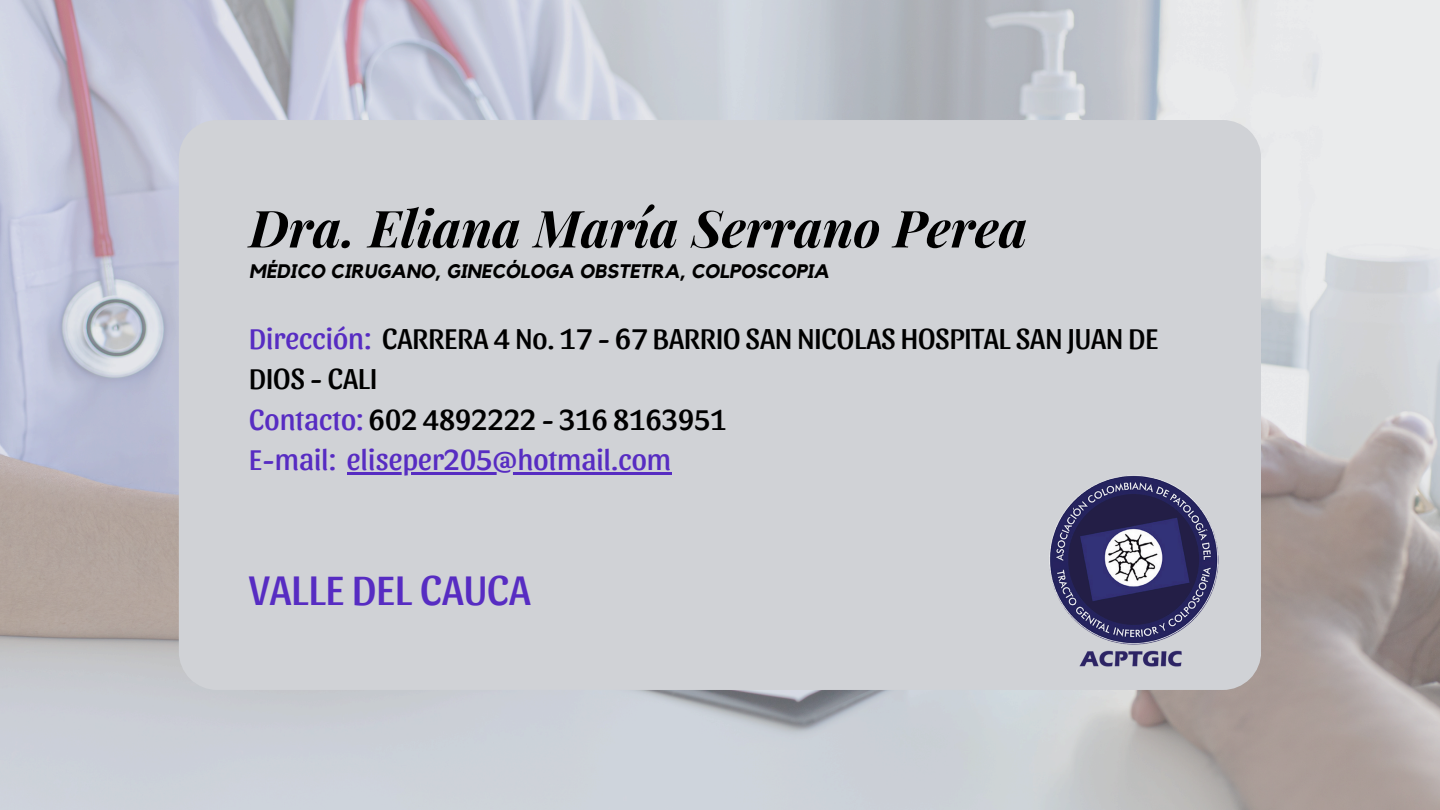
<style>
.page{position:relative;width:1440px;height:810px;background:#fff}
.page>*{position:absolute;margin:0;border:0;box-sizing:border-box;transform-origin:0 0}
.t1{font:italic 700 51.3px "Playfair Display";color:#000}
.t2{font:43px "Sansita";color:#572cc2}
.t3{font:30px/40.5px "Sansita";color:#000}
.t4{font:italic 700 19.5px "Kollektif";color:#000}
.s1{color:#572cc2}
</style>
<div class="page">
<img style="left:0;top:0;width:1440px;height:810px">
<div style="left:179px;top:120px;width:1082px;height:570px;background:#d0d2d6"></div>
<img style="left:1039px;top:467px;width:192px;height:203px">
<hr style="left:347px;top:472px;width:324px;height:3px;background:#572cc2">
<h1 class="t1" style="left:249px;top:192px;width:780px">Dra. Eliana María Serrano Perea</h1>
<p class="t4" style="left:249px;top:262px;width:582px">MÉDICO CIRUGANO, GINECÓLOGA OBSTETRA, COLPOSCOPIA</p>
<h3 class="t3" style="left:249px;top:316px;width:911px"><span class="s1">Dirección:</span> CARRERA 4 No. 17 - 67 BARRIO SAN NICOLAS HOSPITAL SAN JUAN DE DIOS - CALI<br><span class="s1">Contacto:</span> 602 4892222 - 316 8163951<br><span class="s1">E-mail: eliseper205@hotmail.com</span></h3>
<h2 class="t2" style="left:249px;top:561px;width:283px">VALLE DEL CAUCA</h2>
</div>
